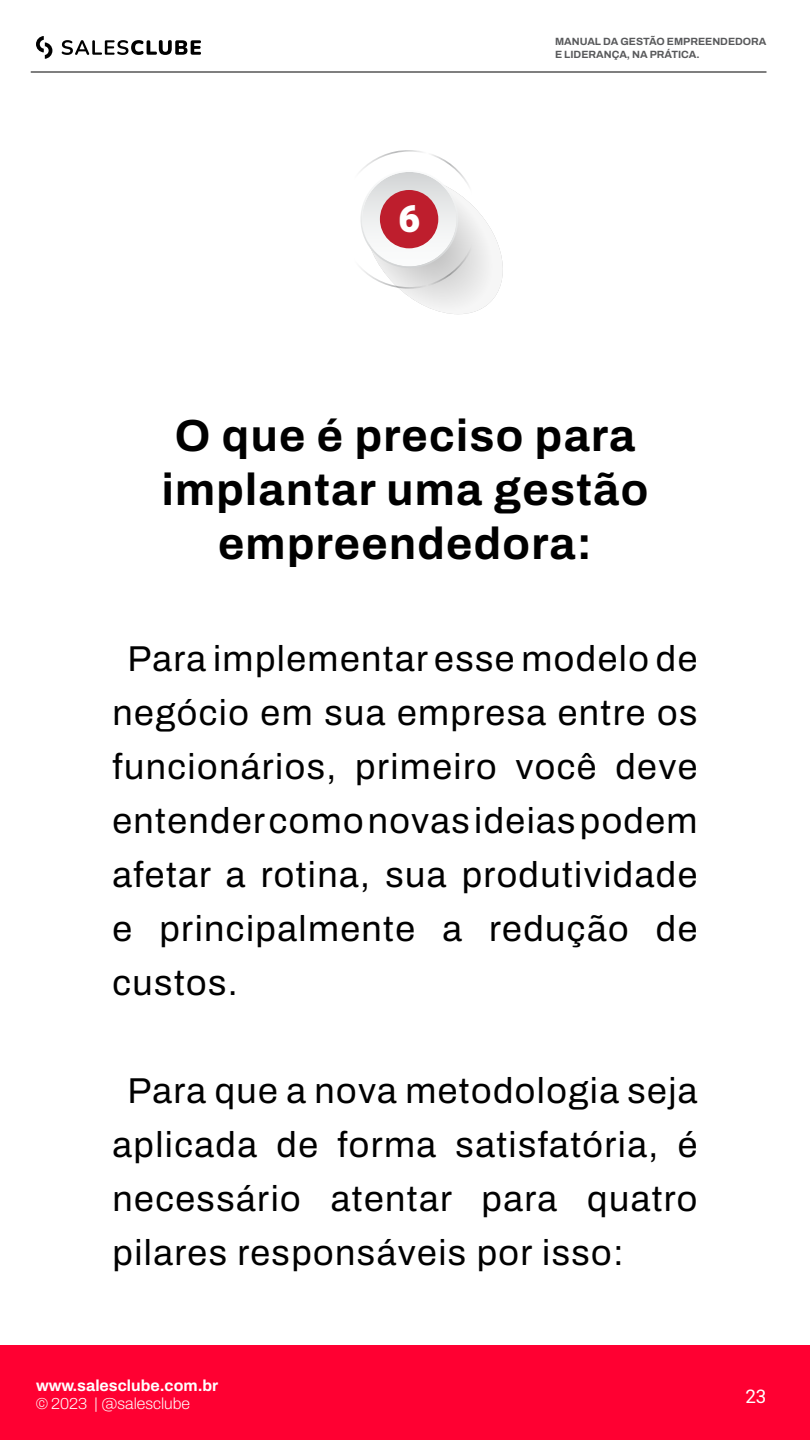
<style>
.page{position:relative;width:810px;height:1440px;background:#fff}
.page>*{position:absolute;margin:0;border:0;box-sizing:border-box;transform-origin:0 0}
.t1{font:700 45px/54px "Archivo";letter-spacing:.03em;color:#000;text-align:center}
.t2{font:37.35px "Heebo";color:#fff}
.t3{font:36px/54px "Archivo";letter-spacing:.04em;color:#000;text-align:justify}
.t4{font:18.75px "Heebo";color:#fff}
.t5{font:700 15.9px "Archivo";color:#fff}
.t6{font:200 15.9px "Archivo";color:#fff}
.t7{font:700 10.5px/12.6px "Archivo";color:#58595b}
</style>
<div class="page">
<div style="left:0;top:1346px;width:810px;height:94px;background:#ff0032"></div>
<svg style="left:360px;top:150px;width:143px;height:164px"></svg>
<div style="left:380px;top:190px;width:58px;height:58px;background:#be1e2d;border-radius:50%"></div>
<svg style="left:62px;top:40px;width:139px;height:15px"></svg>
<svg style="left:36px;top:36px;width:16px;height:23px"></svg>
<hr style="left:31px;top:72px;width:735px;height:1px;background:#000">
<p class="t2" style="left:399px;top:193px;width:23px">6</p>
<p class="t7" style="left:555px;top:35px;width:213px">MANUAL DA GESTÃO EMPREENDEDORA<br>E LIDERANÇA, NA PRÁTICA.</p>
<p class="t1" style="left:162px;top:409px;width:488px">O que é preciso para implantar uma gestão empreendedora:</p>
<p class="t3" style="left:112px;top:631px;width:587px;text-indent:15px">Para implementar esse modelo de negócio em sua empresa entre os funcionários, primeiro você deve entender como novas ideias podem afetar a rotina, sua produtividade e principalmente a redução de custos.</p>
<p class="t3" style="left:112px;top:1063px;width:587px;text-indent:15px">Para que a nova metodologia seja aplicada de forma satisfatória, é necessário atentar para quatro pilares responsáveis por isso:</p>
<p class="t5" style="left:36px;top:1374px;width:184px">www.salesclube.com.br</p>
<p class="t6" style="left:36px;top:1391px;width:156px">© 2023 | @salesclube</p>
<p class="t4" style="left:745px;top:1383px;width:23px">23</p>
</div>
